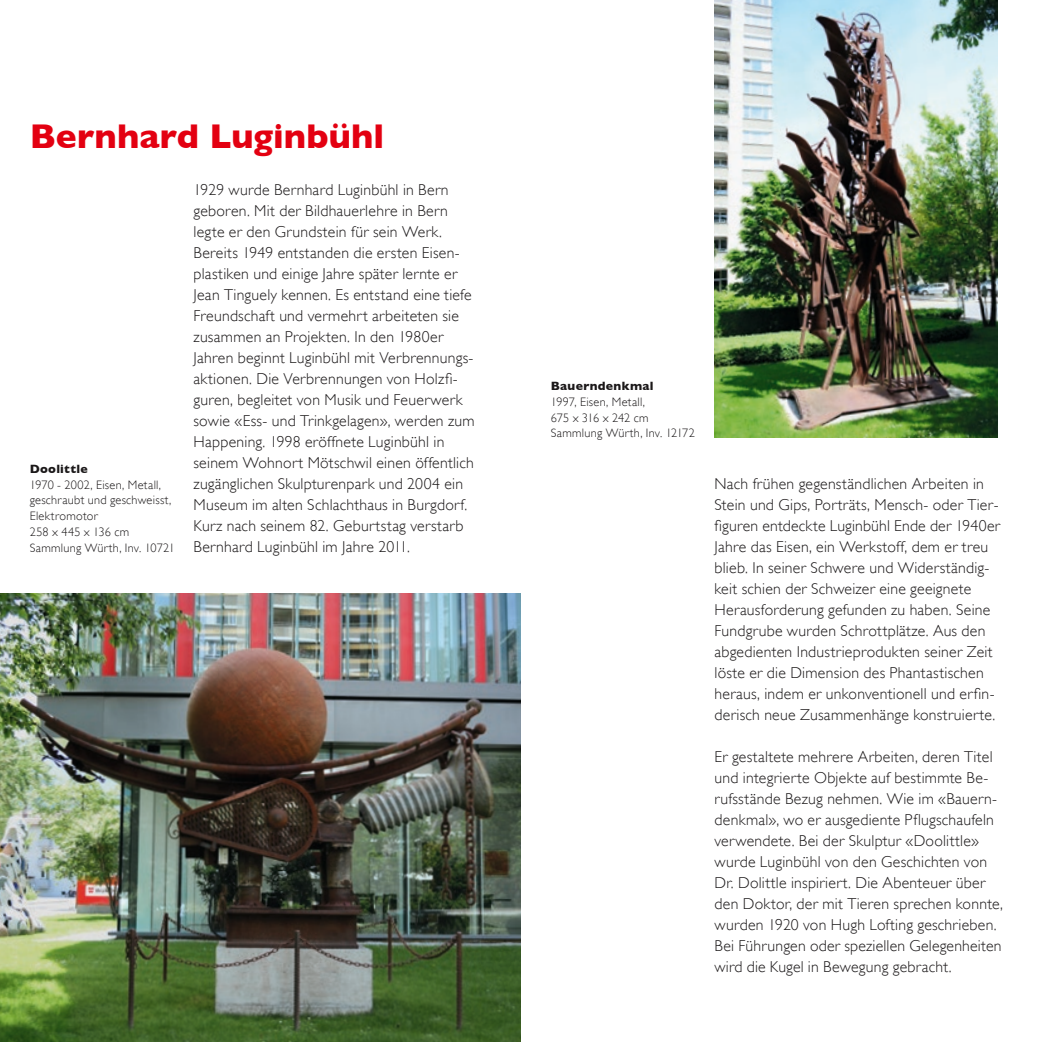
<style>
.page{position:relative;width:1042px;height:1042px;background:#fff}
.page>*{position:absolute;margin:0;border:0;box-sizing:border-box;transform-origin:0 0}
.t1{font:700 35px "Gill Sans";color:#e30011}
.t2{font:300 15.75px/21px "Gill Sans";letter-spacing:.015em;color:#1b1819}
.t3{font:300 12.25px/15.8px "Gill Sans";letter-spacing:.025em;color:#1b1819}
.t4{font:700 12.25px "Gill Sans";letter-spacing:.025em;color:#1b1819}
</style>
<div class="page">
<img style="left:0;top:593px;width:521px;height:449px">
<img style="left:714px;top:0;width:283px;height:438px">
<h1 class="t1" style="left:30px;top:116px;width:356px">Bernhard Luginbühl</h1>
<p class="t4" style="left:30px;top:461px;width:60px">Doolittle</p>
<p class="t3" style="left:30px;top:476px;width:147px">1970 - 2002, Eisen, Metall, geschraubt und geschweisst,<br>Elektromotor<br>258 x 445 x 136 cm<br>Sammlung Würth, Inv. 10721</p>
<p class="t2" style="left:193px;top:179px;width:283px">1929 wurde Bernhard Luginbühl in Bern geboren. Mit der Bildhauerlehre in Bern legte er den Grundstein für sein Werk.<br>Bereits 1949 entstanden die ersten Eisen&shy;plastiken und einige Jahre später lernte er Jean Tinguely kennen. Es entstand eine tiefe Freundschaft und vermehrt arbeiteten sie zusammen an Projekten. In den 1980er Jahren beginnt Luginbühl mit Verbrennungs&shy;aktionen. Die Verbrennungen von Holzfi&shy;guren, begleitet von Musik und Feuerwerk sowie «Ess- und Trinkgelagen», werden zum Happening. 1998 eröffnete Luginbühl in seinem Wohnort Mötschwil einen öffentlich zugänglichen Skulpturenpark und 2004 ein Museum im alten Schlachthaus in Burgdorf.<br>Kurz nach seinem 82. Geburtstag verstarb Bernhard Luginbühl im Jahre 2011.</p>
<p class="t4" style="left:551px;top:379px;width:104px">Bauerndenkmal</p>
<p class="t3" style="left:551px;top:393px;width:146px">1997, Eisen, Metall,<br>675 x 316 x 242 cm<br>Sammlung Würth, Inv. 12172</p>
<p class="t2" style="left:714px;top:473px;width:287px">Nach frühen gegenständlichen Arbeiten in Stein und Gips, Porträts, Mensch- oder Tier&shy;figuren entdeckte Luginbühl Ende der 1940er Jahre das Eisen, ein Werkstoff, dem er treu blieb. In seiner Schwere und Widerständig&shy;keit schien der Schweizer eine geeignete Herausforderung gefunden zu haben. Seine Fundgrube wurden Schrottplätze. Aus den abgedienten Industrieprodukten seiner Zeit löste er die Dimension des Phantastischen heraus, indem er unkonventionell und erfin&shy;derisch neue Zusammenhänge konstruierte.</p>
<p class="t2" style="left:714px;top:746px;width:290px">Er gestaltete mehrere Arbeiten, deren Titel und integrierte Objekte auf bestimmte Be&shy;rufsstände Bezug nehmen. Wie im «Bauern&shy;denkmal», wo er ausgediente Pflugschaufeln verwendete. Bei der Skulptur «Doolittle» wurde Luginbühl von den Geschichten von Dr. Dolittle inspiriert. Die Abenteuer über den Doktor, der mit Tieren sprechen konnte, wurden 1920 von Hugh Lofting geschrieben.<br>Bei Führungen oder speziellen Gelegenheiten wird die Kugel in Bewegung gebracht.</p>
</div>
